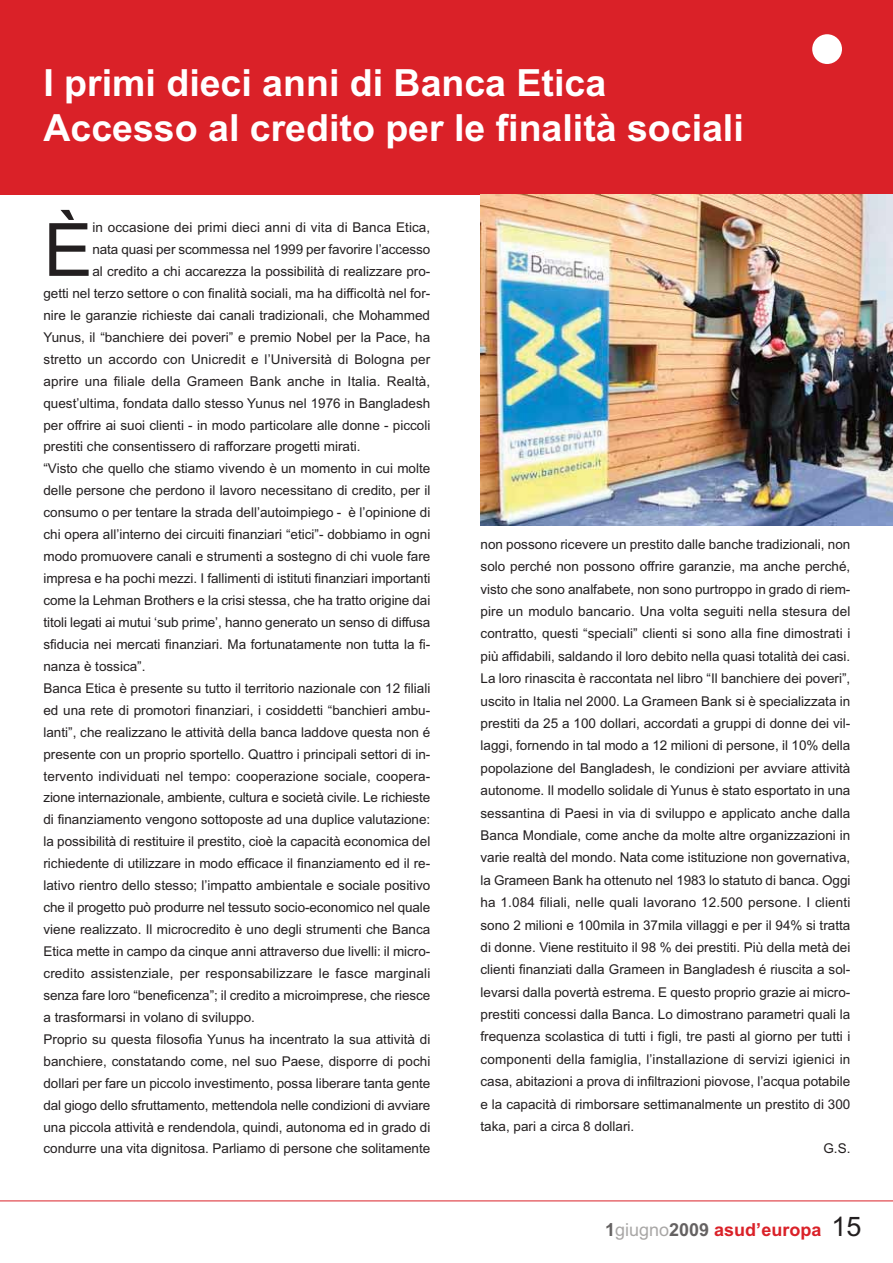
<style>
.page{position:relative;width:893px;height:1263px;background:#fff}
.page>*{position:absolute;margin:0;border:0;box-sizing:border-box;transform-origin:0 0}
.t1{font:73.65px "Arial";color:#231f20}
.t2{font:700 37.5px/45px "Arial";color:#fff}
.t3{font:700 18px "Arial";color:#da2128}
.t4{font:13.5px "Arial";color:#231f20}
.s1{color:#656262}
.s2{font-weight:400;color:#a9a7a6}
.s3{font-weight:400;font-size:27px;color:#231f20}
</style>
<div class="page">
<div style="left:0;top:0;width:892px;height:194px;background:#da2128"></div>
<hr style="left:0;top:1201px;width:892px;height:1px;background:#da2128">
<img style="left:480px;top:194px;width:412px;height:332px">
<div style="left:812px;top:34px;width:30px;height:30px;background:#fff;border-radius:50%"></div>
<h2 class="t2" style="left:43px;top:64px;width:701px">I primi dieci anni di Banca Etica<br>Accesso al credito per le finalità sociali</h2>
<h1 class="t1" style="left:43px;top:223px;width:51px">È</h1>
<p class="t4" style="left:92px;top:222px;width:339px">in occasione dei primi dieci anni di vita di Banca Etica,</p>
<p class="t4" style="left:92px;top:244px;width:339px">nata quasi per scommessa nel 1999 per favorire l’accesso</p>
<p class="t4" style="left:92px;top:266px;width:339px">al credito a chi accarezza la possibilità di realizzare pro-</p>
<p class="t4" style="left:43px;top:288px;width:388px">getti nel terzo settore o con finalità sociali, ma ha difficoltà nel for-</p>
<p class="t4" style="left:43px;top:310px;width:388px">nire le garanzie richieste dai canali tradizionali, che Mohammed</p>
<p class="t4" style="left:43px;top:332px;width:388px">Yunus, il “banchiere dei poveri” e premio Nobel per la Pace, ha</p>
<p class="t4" style="left:43px;top:354px;width:388px">stretto un accordo con Unicredit e l’Università di Bologna per</p>
<p class="t4" style="left:43px;top:376px;width:388px">aprire una filiale della Grameen Bank anche in Italia. Realtà,</p>
<p class="t4" style="left:43px;top:398px;width:388px">quest’ultima, fondata dallo stesso Yunus nel 1976 in Bangladesh</p>
<p class="t4" style="left:43px;top:420px;width:388px">per offrire ai suoi clienti - in modo particolare alle donne - piccoli</p>
<p class="t4" style="left:43px;top:442px;width:318px">prestiti che consentissero di rafforzare progetti mirati.</p>
<p class="t4" style="left:43px;top:464px;width:388px">“Visto che quello che stiamo vivendo è un momento in cui molte</p>
<p class="t4" style="left:43px;top:486px;width:388px">delle persone che perdono il lavoro necessitano di credito, per il</p>
<p class="t4" style="left:43px;top:508px;width:388px">consumo o per tentare la strada dell’autoimpiego - è l’opinione di</p>
<p class="t4" style="left:43px;top:530px;width:388px">chi opera all’interno dei circuiti finanziari “etici”- dobbiamo in ogni</p>
<p class="t4" style="left:43px;top:551px;width:388px">modo promuovere canali e strumenti a sostegno di chi vuole fare</p>
<p class="t4" style="left:43px;top:573px;width:388px">impresa e ha pochi mezzi. I fallimenti di istituti finanziari importanti</p>
<p class="t4" style="left:43px;top:595px;width:388px">come la Lehman Brothers e la crisi stessa, che ha tratto origine dai</p>
<p class="t4" style="left:43px;top:617px;width:388px">titoli legati ai mutui ‘sub prime’, hanno generato un senso di diffusa</p>
<p class="t4" style="left:43px;top:639px;width:388px">sfiducia nei mercati finanziari. Ma fortunatamente non tutta la fi-</p>
<p class="t4" style="left:43px;top:661px;width:103px">nanza è tossica”.</p>
<p class="t4" style="left:43px;top:683px;width:388px">Banca Etica è presente su tutto il territorio nazionale con 12 filiali</p>
<p class="t4" style="left:43px;top:705px;width:388px">ed una rete di promotori finanziari, i cosiddetti “banchieri ambu-</p>
<p class="t4" style="left:43px;top:727px;width:388px">lanti”, che realizzano le attività della banca laddove questa non é</p>
<p class="t4" style="left:43px;top:749px;width:388px">presente con un proprio sportello. Quattro i principali settori di in-</p>
<p class="t4" style="left:43px;top:771px;width:388px">tervento individuati nel tempo: cooperazione sociale, coopera-</p>
<p class="t4" style="left:43px;top:793px;width:388px">zione internazionale, ambiente, cultura e società civile. Le richieste</p>
<p class="t4" style="left:43px;top:815px;width:388px">di finanziamento vengono sottoposte ad una duplice valutazione:</p>
<p class="t4" style="left:43px;top:837px;width:388px">la possibilità di restituire il prestito, cioè la capacità economica del</p>
<p class="t4" style="left:43px;top:859px;width:388px">richiedente di utilizzare in modo efficace il finanziamento ed il re-</p>
<p class="t4" style="left:43px;top:881px;width:388px">lativo rientro dello stesso; l’impatto ambientale e sociale positivo</p>
<p class="t4" style="left:43px;top:902px;width:388px">che il progetto può produrre nel tessuto socio-economico nel quale</p>
<p class="t4" style="left:43px;top:924px;width:388px">viene realizzato. Il microcredito è uno degli strumenti che Banca</p>
<p class="t4" style="left:43px;top:946px;width:388px">Etica mette in campo da cinque anni attraverso due livelli: il micro-</p>
<p class="t4" style="left:43px;top:968px;width:388px">credito assistenziale, per responsabilizzare le fasce marginali</p>
<p class="t4" style="left:43px;top:990px;width:388px">senza fare loro “beneficenza”; il credito a microimprese, che riesce</p>
<p class="t4" style="left:43px;top:1012px;width:213px">a trasformarsi in volano di sviluppo.</p>
<p class="t4" style="left:43px;top:1034px;width:388px">Proprio su questa filosofia Yunus ha incentrato la sua attività di</p>
<p class="t4" style="left:43px;top:1056px;width:388px">banchiere, constatando come, nel suo Paese, disporre di pochi</p>
<p class="t4" style="left:43px;top:1078px;width:388px">dollari per fare un piccolo investimento, possa liberare tanta gente</p>
<p class="t4" style="left:43px;top:1100px;width:388px">dal giogo dello sfruttamento, mettendola nelle condizioni di avviare</p>
<p class="t4" style="left:43px;top:1122px;width:388px">una piccola attività e rendendola, quindi, autonoma ed in grado di</p>
<p class="t4" style="left:43px;top:1144px;width:388px">condurre una vita dignitosa. Parliamo di persone che solitamente</p>
<p class="t4" style="left:480px;top:539px;width:371px">non possono ricevere un prestito dalle banche tradizionali, non</p>
<p class="t4" style="left:480px;top:562px;width:371px">solo perché non possono offrire garanzie, ma anche perché,</p>
<p class="t4" style="left:480px;top:584px;width:371px">visto che sono analfabete, non sono purtroppo in grado di riem-</p>
<p class="t4" style="left:480px;top:606px;width:371px">pire un modulo bancario. Una volta seguiti nella stesura del</p>
<p class="t4" style="left:480px;top:629px;width:371px">contratto, questi “speciali” clienti si sono alla fine dimostrati i</p>
<p class="t4" style="left:480px;top:651px;width:371px">più affidabili, saldando il loro debito nella quasi totalità dei casi.</p>
<p class="t4" style="left:480px;top:674px;width:371px">La loro rinascita è raccontata nel libro “Il banchiere dei poveri”,</p>
<p class="t4" style="left:480px;top:696px;width:371px">uscito in Italia nel 2000. La Grameen Bank si è specializzata in</p>
<p class="t4" style="left:480px;top:718px;width:371px">prestiti da 25 a 100 dollari, accordati a gruppi di donne dei vil-</p>
<p class="t4" style="left:480px;top:741px;width:371px">laggi, fornendo in tal modo a 12 milioni di persone, il 10% della</p>
<p class="t4" style="left:480px;top:763px;width:371px">popolazione del Bangladesh, le condizioni per avviare attività</p>
<p class="t4" style="left:480px;top:786px;width:371px">autonome. Il modello solidale di Yunus è stato esportato in una</p>
<p class="t4" style="left:480px;top:808px;width:371px">sessantina di Paesi in via di sviluppo e applicato anche dalla</p>
<p class="t4" style="left:480px;top:830px;width:371px">Banca Mondiale, come anche da molte altre organizzazioni in</p>
<p class="t4" style="left:480px;top:853px;width:371px">varie realtà del mondo. Nata come istituzione non governativa,</p>
<p class="t4" style="left:480px;top:875px;width:371px">la Grameen Bank ha ottenuto nel 1983 lo statuto di banca. Oggi</p>
<p class="t4" style="left:480px;top:897px;width:371px">ha 1.084 filiali, nelle quali lavorano 12.500 persone. I clienti</p>
<p class="t4" style="left:480px;top:920px;width:371px">sono 2 milioni e 100mila in 37mila villaggi e per il 94% si tratta</p>
<p class="t4" style="left:480px;top:942px;width:371px">di donne. Viene restituito il 98 % dei prestiti. Più della metà dei</p>
<p class="t4" style="left:480px;top:965px;width:371px">clienti finanziati dalla Grameen in Bangladesh é riuscita a sol-</p>
<p class="t4" style="left:480px;top:987px;width:371px">levarsi dalla povertà estrema. E questo proprio grazie ai micro-</p>
<p class="t4" style="left:480px;top:1009px;width:371px">prestiti concessi dalla Banca. Lo dimostrano parametri quali la</p>
<p class="t4" style="left:480px;top:1032px;width:371px">frequenza scolastica di tutti i figli, tre pasti al giorno per tutti i</p>
<p class="t4" style="left:480px;top:1054px;width:371px">componenti della famiglia, l’installazione di servizi igienici in</p>
<p class="t4" style="left:480px;top:1077px;width:371px">casa, abitazioni a prova di infiltrazioni piovose, l’acqua potabile</p>
<p class="t4" style="left:480px;top:1099px;width:371px">e la capacità di rimborsare settimanalmente un prestito di 300</p>
<p class="t4" style="left:480px;top:1121px;width:155px">taka, pari a circa 8 dollari.</p>
<p class="t4" style="left:823px;top:1144px;width:29px">G.S.</p>
<h3 class="t3" style="left:605px;top:1223px;width:258px"><span class="s1">1</span><span class="s2">giugno</span><span class="s1">2009</span> asud’europa <span class="s3">15</span></h3>
</div>
